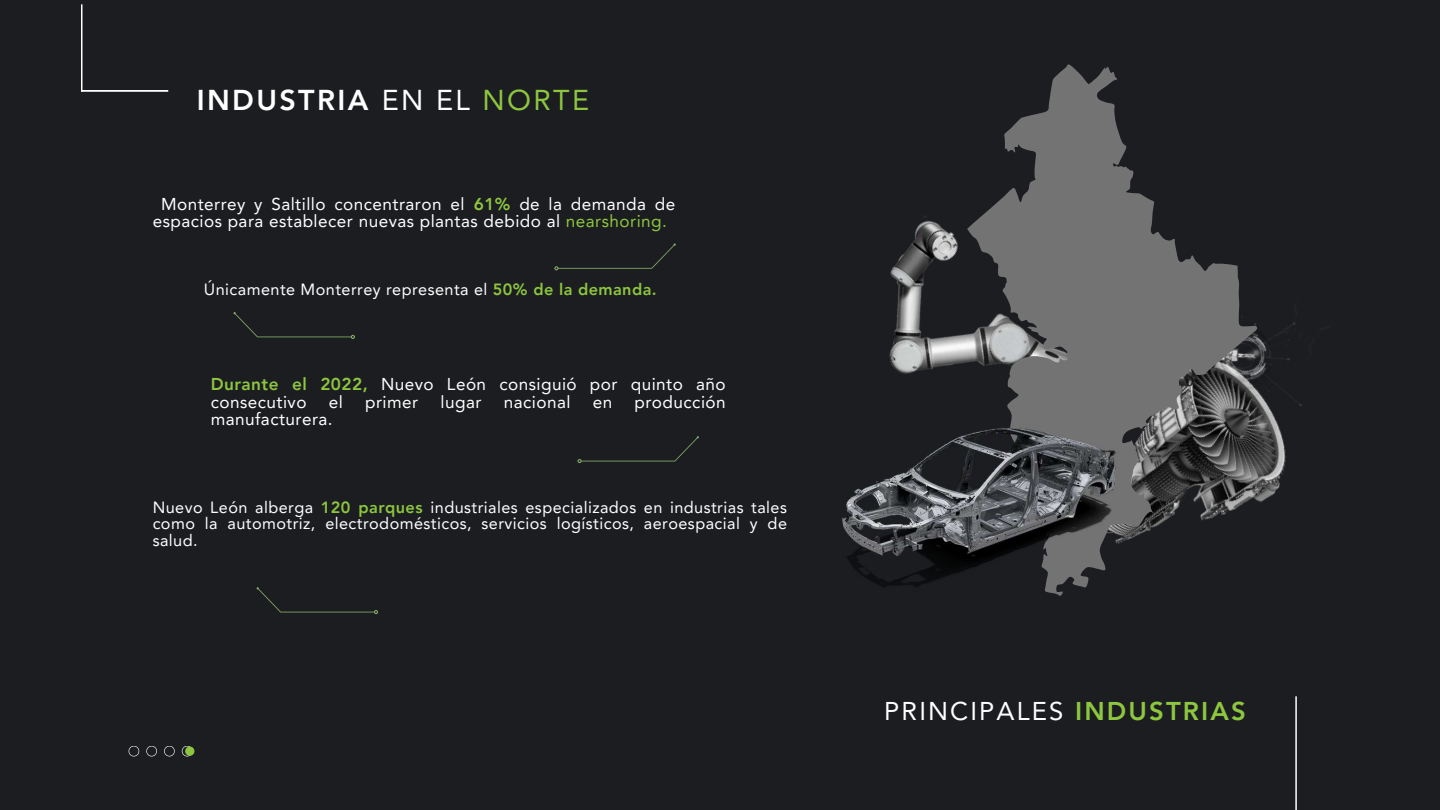
<style>
.page{position:relative;width:1440px;height:810px;background:#1b1d21}
.page>*{position:absolute;margin:0;border:0;box-sizing:border-box;transform-origin:0 0}
.t1{font:800 28.7px "Avenir LT Pro";letter-spacing:.08em;color:#fff}
.t2{font:25.7px "Avenir LT Pro";letter-spacing:.08em;color:#fff}
.t3{font:17.1px/17.2px "Avenir LT Pro";letter-spacing:.025em;color:#fff;text-align:center}
.t4{font:16.3px/16.5px "Avenir LT Pro";letter-spacing:.025em;color:#fff;text-align:justify}
.s1{font-weight:400}
.s2{font-weight:400;color:#8dc63e}
.s3{font-weight:800;color:#8dc63e}
.s4{color:#8dc63e}
.s5{font-weight:800;color:#8dc63f}
</style>
<div class="page">
<svg style="left:554px;top:243px;width:122px;height:27px"></svg>
<svg style="left:233px;top:312px;width:122px;height:27px"></svg>
<img style="left:889px;top:216px;width:78px;height:158px">
<img style="left:1258px;top:322px;width:44px;height:180px">
<svg style="left:967px;top:64px;width:291px;height:477px;fill:#737373"></svg>
<img style="left:842px;top:421px;width:282px;height:175px">
<hr style="left:81px;top:4px;width:1px;height:88px;background:#fff">
<hr style="left:81px;top:90px;width:87px;height:2px;background:#fff">
<hr style="left:1295px;top:696px;width:2px;height:114px;background:#fff">
<svg style="left:577px;top:436px;width:122px;height:27px"></svg>
<svg style="left:257px;top:587px;width:121px;height:27px"></svg>
<svg style="left:129px;top:746px;width:66px;height:10px"></svg>
<div style="left:185px;top:747px;width:9px;height:9px;background:#8dc63e;border-radius:50%"></div>
<h1 class="t1" style="left:197px;top:89px;width:394px">INDUSTRIA <span class="s1">EN EL</span> <span class="s2">NORTE</span></h1>
<p class="t3" style="left:153px;top:197px;width:524px">Monterrey y Saltillo concentraron el <span class="s3">61%</span> de la demanda de espacios para establecer nuevas plantas debido al <span class="s4">nearshoring.</span></p>
<p class="t4" style="left:204px;top:282px;width:454px">Únicamente Monterrey representa el <span class="s3">50% de la demanda.</span></p>
<p class="t3" style="left:211px;top:377px;width:517px;text-align:left"><span class="s3">Durante el 2022,</span> Nuevo León consiguió por quinto año consecutivo</p>
<p class="t3" style="left:329px;top:395px;width:16px">el</p>
<p class="t3" style="left:365px;top:395px;width:55px">primer</p>
<p class="t3" style="left:441px;top:395px;width:42px">lugar</p>
<p class="t3" style="left:504px;top:395px;width:68px">nacional</p>
<p class="t3" style="left:593px;top:395px;width:21px">en</p>
<p class="t3" style="left:635px;top:395px;width:93px">producción</p>
<p class="t3" style="left:211px;top:412px;width:123px">manufacturera.</p>
<p class="t4" style="left:153px;top:500px;width:636px">Nuevo León alberga <span class="s3">120 parques</span> industriales especializados en industrias tales como la automotriz, electrodomésticos, servicios logísticos, aeroespacial y de salud.</p>
<h2 class="t2" style="left:884px;top:700px;width:363px">PRINCIPALES <span class="s5">INDUSTRIAS</span></h2>
</div>
